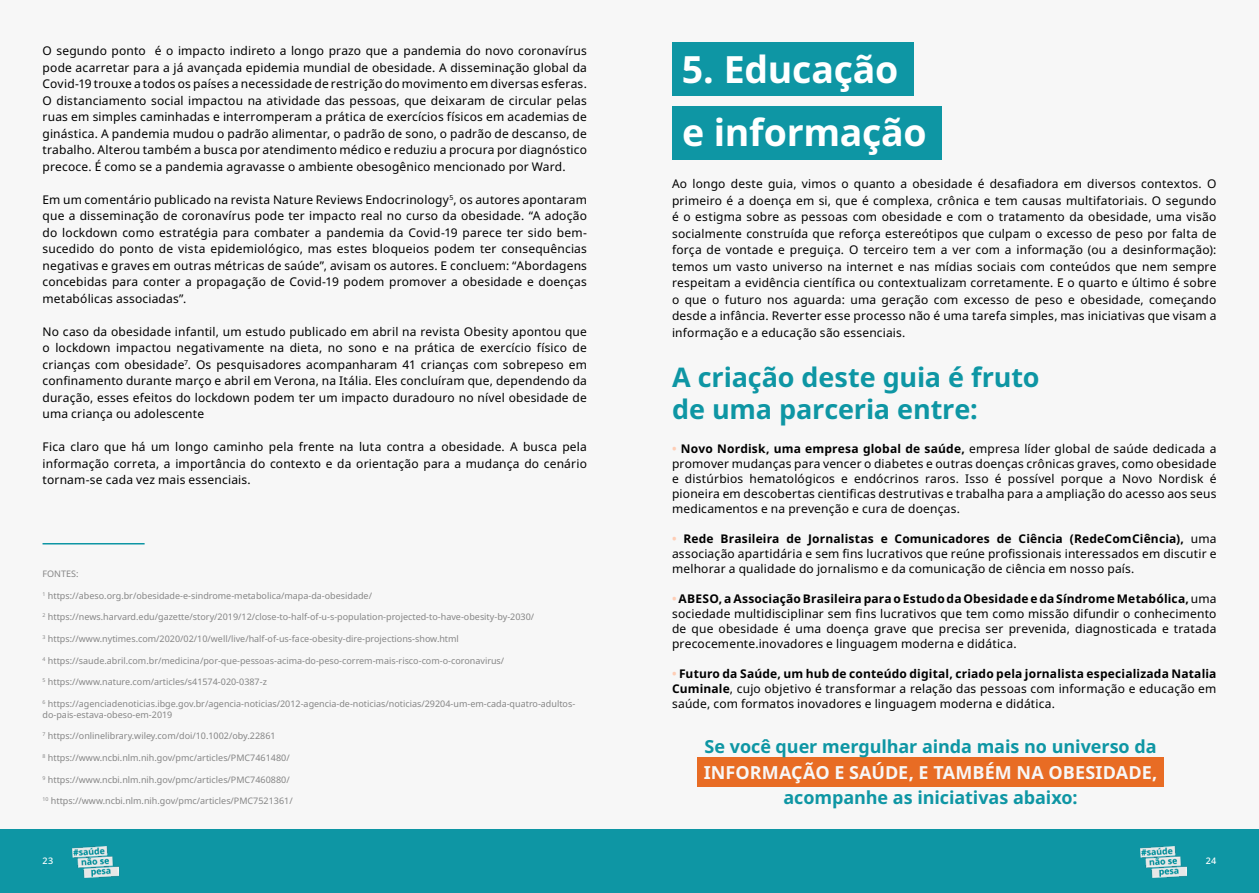
<style>
.page{position:relative;width:1259px;height:893px;background:#f7f7f7}
.page>*{position:absolute;margin:0;border:0;box-sizing:border-box;transform-origin:0 0}
.t1{font:700 37.5px/63.6px "Apis";letter-spacing:-.01em;color:#fff}
.t2{font:700 27px/32.4px "Apis";letter-spacing:-.005em;color:#0e96a4}
.t3{font:700 18px "Apis";letter-spacing:-.005em;color:#0e96a4}
.t4{font:700 18px "Apis";letter-spacing:.005em;color:#f7f7f7}
.t5{font:12px/16.5px "Apis";letter-spacing:.015em;color:#000;text-align:justify}
.t6{font:9px/10.8px "Apis";color:#868686}
.t7{font:500 9px "Apis";color:#fff}
.s1{font-weight:700;color:#ffceb6}
.s2{font-weight:700}
</style>
<div class="page">
<div style="left:0;top:829px;width:1259px;height:64px;background:#0e96a4"></div>
<img style="left:1140px;top:846px;width:46px;height:32px">
<img style="left:72px;top:846px;width:46px;height:32px">
<hr style="left:43px;top:543px;width:102px;height:1px;background:#0e96a4">
<div style="left:672px;top:43px;width:241px;height:53px;background:#0e96a4"></div>
<div style="left:672px;top:106px;width:270px;height:53px;background:#0e96a4"></div>
<div style="left:697px;top:757px;width:466px;height:29px;background:#e86c24"></div>
<p class="t5" style="left:43px;top:43px;width:546px">O segundo ponto é o impacto indireto a longo prazo que a pandemia do novo coronavírus pode acarretar para a já avançada epidemia mundial de obesidade. A disseminação global da Covid-19 trouxe a todos os países a necessidade de restrição do movimento em diversas esferas.<br>O distanciamento social impactou na atividade das pessoas, que deixaram de circular pelas ruas em simples caminhadas e interromperam a prática de exercícios físicos em academias de ginástica. A pandemia mudou o padrão alimentar, o padrão de sono, o padrão de descanso, de trabalho. Alterou também a busca por atendimento médico e reduziu a procura por diagnóstico precoce. É como se a pandemia agravasse o ambiente obesogênico mencionado por Ward.</p>
<p class="t5" style="left:43px;top:192px;width:546px">Em um comentário publicado na revista Nature Reviews Endocrinology<sup>5</sup>, os autores apontaram que a disseminação de coronavírus pode ter impacto real no curso da obesidade. “A adoção do lockdown como estratégia para combater a pandemia da Covid-19 parece ter sido bem&shy;sucedido do ponto de vista epidemiológico, mas estes bloqueios podem ter consequências negativas e graves em outras métricas de saúde”, avisam os autores. E concluem: “Abordagens concebidas para conter a propagação de Covid-19 podem promover a obesidade e doenças metabólicas associadas”.</p>
<p class="t5" style="left:43px;top:324px;width:546px">No caso da obesidade infantil, um estudo publicado em abril na revista Obesity apontou que o lockdown impactou negativamente na dieta, no sono e na prática de exercício físico de crianças com obesidade<sup>7</sup>. Os pesquisadores acompanharam 41 crianças com sobrepeso em confinamento durante março e abril em Verona, na Itália. Eles concluíram que, dependendo da duração, esses efeitos do lockdown podem ter um impacto duradouro no nível obesidade de uma criança ou adolescente</p>
<p class="t5" style="left:43px;top:439px;width:546px">Fica claro que há um longo caminho pela frente na luta contra a obesidade. A busca pela informação correta, a importância do contexto e da orientação para a mudança do cenário tornam-se cada vez mais essenciais.</p>
<p class="t6" style="left:43px;top:569px;width:37px">FONTES:</p>
<p class="t6" style="left:43px;top:590px;width:331px"><sup>1</sup> https://abeso.org.br/obesidade-e-sindrome-metabolica/mapa-da-obesidade/</p>
<p class="t6" style="left:43px;top:612px;width:493px"><sup>2</sup> https://news.harvard.edu/gazette/story/2019/12/close-to-half-of-u-s-population-projected-to-have-obesity-by-2030/</p>
<p class="t6" style="left:43px;top:634px;width:418px"><sup>3</sup> https://www.nytimes.com/2020/02/10/well/live/half-of-us-face-obesity-dire-projections-show.html</p>
<p class="t6" style="left:43px;top:655px;width:463px"><sup>4</sup> https://saude.abril.com.br/medicina/por-que-pessoas-acima-do-peso-correm-mais-risco-com-o-coronavirus/</p>
<p class="t6" style="left:43px;top:677px;width:226px"><sup>5</sup> https://www.nature.com/articles/s41574-020-0387-z</p>
<p class="t6" style="left:43px;top:698px;width:534px"><sup>6</sup> https://agenciadenoticias.ibge.gov.br/agencia-noticias/2012-agencia-de-noticias/noticias/29204-um-em-cada-quatro-adultos&shy;do-pais-estava-obeso-em-2019</p>
<p class="t6" style="left:43px;top:731px;width:235px"><sup>7</sup> https://onlinelibrary.wiley.com/doi/10.1002/oby.22861</p>
<p class="t6" style="left:43px;top:752px;width:249px"><sup>8</sup> https://www.ncbi.nlm.nih.gov/pmc/articles/PMC7461480/</p>
<p class="t6" style="left:43px;top:774px;width:249px"><sup>9</sup> https://www.ncbi.nlm.nih.gov/pmc/articles/PMC7460880/</p>
<p class="t6" style="left:43px;top:796px;width:252px"><sup>10</sup> https://www.ncbi.nlm.nih.gov/pmc/articles/PMC7521361/</p>
<h1 class="t1" style="left:682px;top:38px;width:246px">5. Educação e informação</h1>
<p class="t5" style="left:672px;top:176px;width:546px">Ao longo deste guia, vimos o quanto a obesidade é desafiadora em diversos contextos. O primeiro é a doença em si, que é complexa, crônica e tem causas multifatoriais. O segundo é o estigma sobre as pessoas com obesidade e com o tratamento da obesidade, uma visão socialmente construída que reforça estereótipos que culpam o excesso de peso por falta de força de vontade e preguiça. O terceiro tem a ver com a informação (ou a desinformação): temos um vasto universo na internet e nas mídias sociais com conteúdos que nem sempre respeitam a evidência científica ou contextualizam corretamente. E o quarto e último é sobre o que o futuro nos aguarda: uma geração com excesso de peso e obesidade, começando desde a infância. Reverter esse processo não é uma tarefa simples, mas iniciativas que visam a informação e a educação são essenciais.</p>
<h2 class="t2" style="left:672px;top:361px;width:369px">A criação deste guia é fruto de uma parceria entre:</h2>
<p class="t5" style="left:672px;top:441px;width:546px;line-height:15px"><span class="s1">•</span> <span class="s2">Novo Nordisk, uma empresa global de saúde,</span> empresa líder global de saúde dedicada a promover mudanças para vencer o diabetes e outras doenças crônicas graves, como obesidade e distúrbios hematológicos e endócrinos raros. Isso é possível porque a Novo Nordisk é pioneira em descobertas cientificas destrutivas e trabalha para a ampliação do acesso aos seus medicamentos e na prevenção e cura de doenças.</p>
<p class="t5" style="left:672px;top:531px;width:546px;line-height:15px"><span class="s1">•</span> <span class="s2">Rede Brasileira de Jornalistas e Comunicadores de Ciência (RedeComCiência),</span> uma associação apartidária e sem fins lucrativos que reúne profissionais interessados em discutir e melhorar a qualidade do jornalismo e da comunicação de ciência em nosso país.</p>
<p class="t5" style="left:672px;top:591px;width:546px;line-height:15px"><span class="s1">•</span> <span class="s2">ABESO, a Associação Brasileira para o Estudo da Obesidade e da Síndrome Metabólica,</span> uma sociedade multidisciplinar sem fins lucrativos que tem como missão difundir o conhecimento de que obesidade é uma doença grave que precisa ser prevenida, diagnosticada e tratada precocemente.inovadores e linguagem moderna e didática.</p>
<p class="t5" style="left:672px;top:666px;width:546px;line-height:15px"><span class="s1">•</span> <span class="s2">Futuro da Saúde, um hub de conteúdo digital, criado pela jornalista especializada Natalia Cuminale</span>, cujo objetivo é transformar a relação das pessoas com informação e educação em saúde, com formatos inovadores e linguagem moderna e didática.</p>
<h3 class="t3" style="left:704px;top:734px;width:453px">Se você quer mergulhar ainda mais no universo da</h3>
<h3 class="t4" style="left:704px;top:759px;width:455px">INFORMAÇÃO E SAÚDE, E TAMBÉM NA OBESIDADE,</h3>
<h3 class="t3" style="left:783px;top:785px;width:296px">acompanhe as iniciativas abaixo:</h3>
<p class="t7" style="left:43px;top:855px;width:12px">23</p>
<p class="t7" style="left:1205px;top:855px;width:12px">24</p>
</div>
